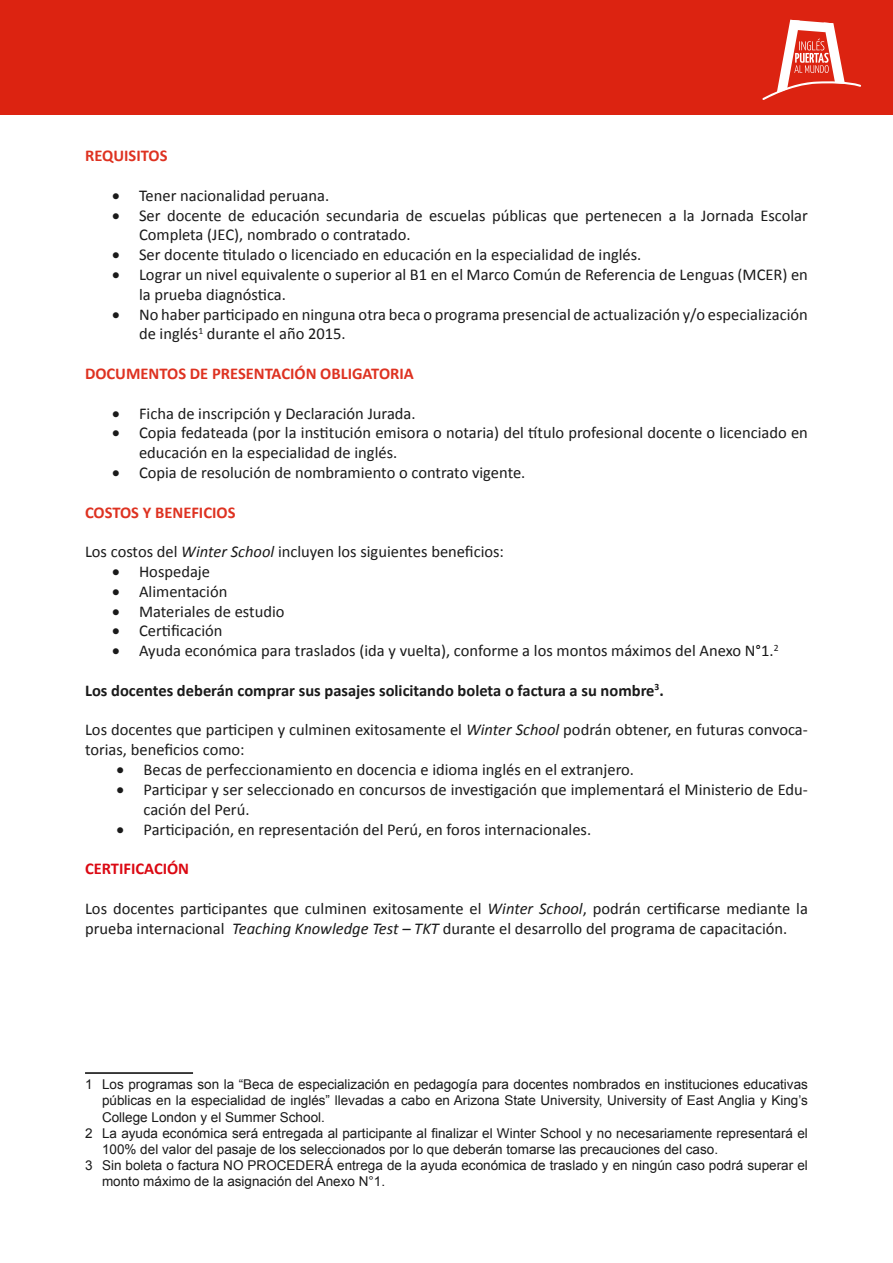
<style>
.page{position:relative;width:893px;height:1263px;background:#fff}
.page>*{position:absolute;margin:0;border:0;box-sizing:border-box;transform-origin:0 0}
.t1{font:16.5px/19.8px "Calibri";color:#1a1a1a}
.t2{font:700 16.5px "Calibri";color:#1a1a1a}
.t3{font:700 16.5px "Calibri";color:#de3221}
.t4{font:700 16.5px "Calibri";color:#db0812}
.t5{font:13.5px "Arial";color:#1a1a1a}
.s1{font-style:italic}
</style>
<div class="page">
<hr style="left:85px;top:1072px;width:108px;height:2px;background:#000">
<div style="left:0;top:0;width:893px;height:115px;background:#dc2311"></div>
<svg style="left:762px;top:20px;width:99px;height:80px"></svg>
<p class="t3" style="left:85px;top:144px;width:84px">REQUISITOS</p>
<p class="t1" style="left:112px;top:185px;width:219px">• Tener nacionalidad peruana.</p>
<p class="t1" style="left:139px;top:205px;width:670px;text-indent:-27px">• Ser docente de educación secundaria de escuelas públicas que pertenecen a la Jornada Escolar<br>Completa (JEC), nombrado o contratado.</p>
<p class="t1" style="left:112px;top:244px;width:531px">• Ser docente titulado o licenciado en educación en la especialidad de inglés.</p>
<p class="t1" style="left:139px;top:264px;width:670px;text-indent:-27px">• Lograr un nivel equivalente o superior al B1 en el Marco Común de Referencia de Lenguas (MCER) en la prueba diagnóstica.</p>
<p class="t1" style="left:139px;top:304px;width:670px;text-indent:-27px">• No haber participado en ninguna otra beca o programa presencial de actualización y/o especialización de inglés<sup>1</sup> durante el año 2015.</p>
<p class="t3" style="left:85px;top:362px;width:330px">DOCUMENTOS DE PRESENTACIÓN OBLIGATORIA</p>
<p class="t1" style="left:112px;top:403px;width:305px">• Ficha de inscripción y Declaración Jurada.</p>
<p class="t1" style="left:139px;top:423px;width:670px;text-indent:-27px">• Copia fedateada (por la institución emisora o notaria) del título profesional docente o licenciado en educación en la especialidad de inglés.</p>
<p class="t1" style="left:112px;top:462px;width:415px">• Copia de resolución de nombramiento o contrato vigente.</p>
<p class="t3" style="left:85px;top:500px;width:152px">COSTOS Y BENEFICIOS</p>
<p class="t1" style="left:85px;top:541px;width:420px">Los costos del <span class="s1">Winter School</span> incluyen los siguientes beneficios:</p>
<p class="t1" style="left:112px;top:561px;width:100px">• Hospedaje</p>
<p class="t1" style="left:112px;top:581px;width:117px">• Alimentación</p>
<p class="t1" style="left:112px;top:601px;width:174px">• Materiales de estudio</p>
<p class="t1" style="left:112px;top:621px;width:112px">• Certificación</p>
<p class="t1" style="left:112px;top:640px;width:668px">• Ayuda económica para traslados (ida y vuelta), conforme a los montos máximos del Anexo N°1.<sup>2</sup></p>
<p class="t2" style="left:85px;top:679px;width:580px">Los docentes deberán comprar sus pasajes solicitando boleta o factura a su nombre<sup>3</sup>.</p>
<p class="t1" style="left:85px;top:720px;width:724px">Los docentes que participen y culminen exitosamente el <span class="s1">Winter School</span> podrán obtener, en futuras convoca&shy;torias, beneficios como:</p>
<p class="t1" style="left:117px;top:759px;width:519px">• Becas de perfeccionamiento en docencia e idioma inglés en el extranjero.</p>
<p class="t1" style="left:144px;top:779px;width:666px;text-indent:-27px">• Participar y ser seleccionado en concursos de investigación que implementará el Ministerio de Edu&shy;cación del Perú.</p>
<p class="t1" style="left:117px;top:819px;width:476px">• Participación, en representación del Perú, en foros internacionales.</p>
<p class="t4" style="left:85px;top:857px;width:106px">CERTIFICACIÓN</p>
<p class="t1" style="left:85px;top:898px;width:724px">Los docentes participantes que culminen exitosamente el <span class="s1">Winter School</span>, podrán certificarse mediante la prueba internacional <span class="s1">Teaching Knowledge Test – TKT</span> durante el desarrollo del programa de capacitación.</p>
<p class="t5" style="left:85px;top:1075px;width:724px">1 Los programas son la “Beca de especialización en pedagogía para docentes nombrados en instituciones educativas</p>
<p class="t5" style="left:102px;top:1091px;width:707px">públicas en la especialidad de inglés” llevadas a cabo en Arizona State University, University of East Anglia y King’s</p>
<p class="t5" style="left:102px;top:1107px;width:224px">College London y el Summer School.</p>
<p class="t5" style="left:85px;top:1124px;width:724px">2 La ayuda económica será entregada al participante al finalizar el Winter School y no necesariamente representará el</p>
<p class="t5" style="left:102px;top:1140px;width:618px">100% del valor del pasaje de los seleccionados por lo que deberán tomarse las precauciones del caso.</p>
<p class="t5" style="left:85px;top:1156px;width:724px">3 Sin boleta o factura NO PROCEDERÁ entrega de la ayuda económica de traslado y en ningún caso podrá superar el</p>
<p class="t5" style="left:102px;top:1172px;width:285px">monto máximo de la asignación del Anexo N°1.</p>
</div>
